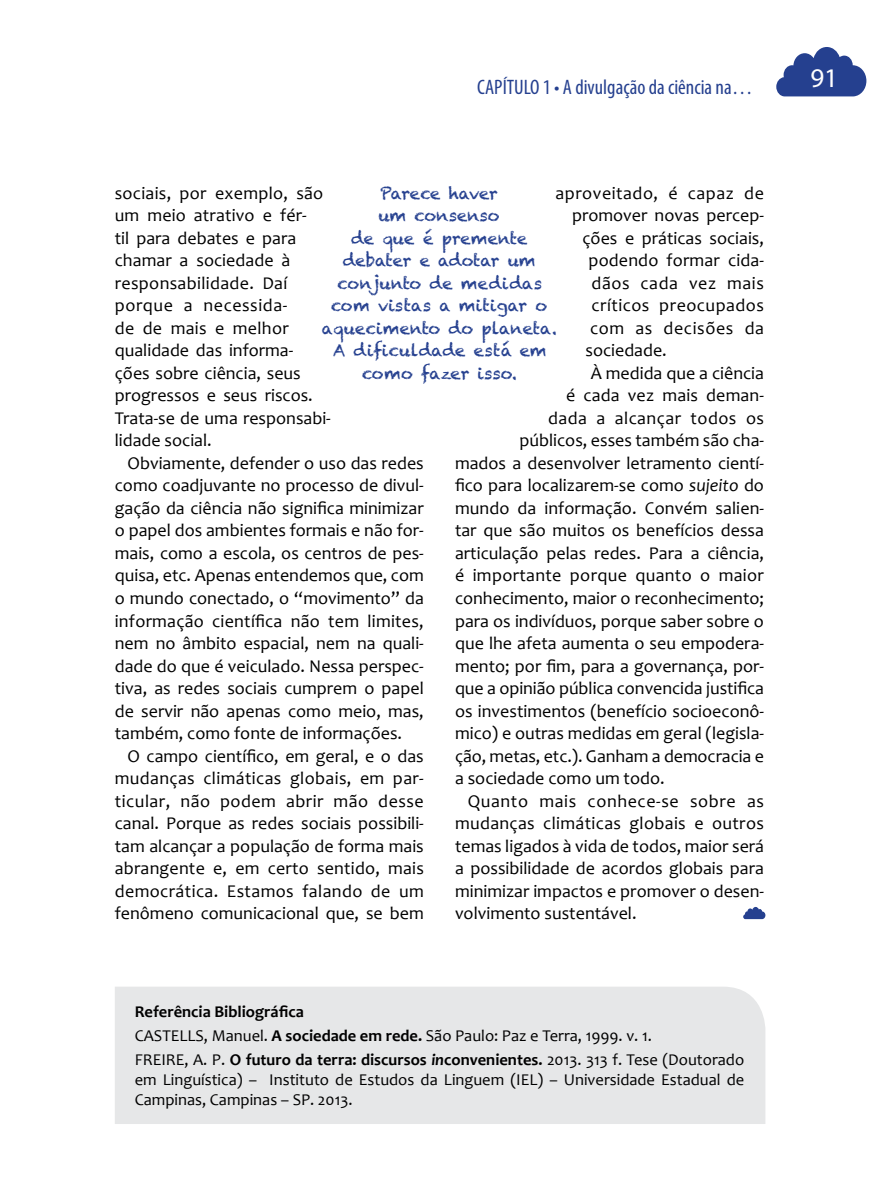
<style>
.page{position:relative;width:893px;height:1191px;background:#fff}
.page>*{position:absolute;margin:0;border:0;box-sizing:border-box;transform-origin:0 0}
.t1{font:27px "Myriad Pro";color:#fff}
.t2{font:condensed 21px "Myriad Pro";color:#25408f}
.t3{font:18px/22.5px "Candara";color:#000;text-align:justify}
.t4{font:18px "Candara";letter-spacing:.02em;color:#000}
.t5{font:18px "Candara";letter-spacing:.035em;color:#000}
.t6{font:18px "Candara";letter-spacing:.025em;color:#000}
.t7{font:18px "Candara";letter-spacing:.03em;color:#000}
.t8{font:16.5px/24px "Candara";color:#000}
.t9{font:16.5px/22.5px "Chalkduster";color:#25408f;text-align:center}
.s1{font-style:italic}
.s2{font-weight:700}
.s3{font-weight:700;font-style:italic}
</style>
<div class="page">
<svg style="left:776px;top:47px;width:90px;height:49px"></svg>
<div style="left:115px;top:987px;width:650px;height:137px;background:#e6e7e8"></div>
<svg style="left:743px;top:907px;width:22px;height:12px"></svg>
<p class="t2" style="left:477px;top:74px;width:277px">CAPÍTULO 1 • A divulgação da ciência na…</p>
<p class="t9" style="left:322px;top:182px;width:237px">Parece haver<br>um consenso<br>de que é premente debater e adotar um conjunto de medidas com vistas a mitigar o aquecimento do planeta.<br>A dificuldade está em como fazer isso.</p>
<p class="t7" style="left:555px;top:182px;width:210px">aproveitado, é capaz de</p>
<p class="t3" style="left:115px;top:182px;width:217px;text-align:left">sociais, por exemplo, são um meio atrativo e fér-<br>til para debates e para chamar a sociedade à responsabilidade. Daí porque a necessida-<br>de de mais e melhor qualidade das informa&shy;ções sobre ciência, seus progressos e seus riscos.<br>Trata-se de uma responsabi&shy;lidade social.</p>
<p class="t3" style="left:115px;top:452px;width:311px;text-indent:13px">Obviamente, defender o uso das redes como coadjuvante no processo de divul&shy;gação da ciência não significa minimizar o papel dos ambientes formais e não for&shy;mais, como a escola, os centros de pes&shy;quisa, etc. Apenas entendemos que, com o mundo conectado, o “movimento” da informação científica não tem limites, nem no âmbito espacial, nem na quali&shy;dade do que é veiculado. Nessa perspec&shy;tiva, as redes sociais cumprem o papel de servir não apenas como meio, mas, também, como fonte de informações.</p>
<p class="t3" style="left:115px;top:744px;width:311px;text-indent:13px">O campo científico, em geral, e o das mudanças climáticas globais, em par&shy;ticular, não podem abrir mão desse canal. Porque as redes sociais possibili&shy;tam alcançar a população de forma mais abrangente e, em certo sentido, mais democrática. Estamos falando de um fenômeno comunicacional que, se bem</p>
<p class="t3" style="left:572px;top:204px;width:194px">promover novas percep-</p>
<p class="t3" style="left:582px;top:227px;width:183px">ções e práticas sociais,</p>
<p class="t3" style="left:588px;top:249px;width:177px">podendo formar cida-</p>
<p class="t7" style="left:591px;top:272px;width:174px">dãos cada vez mais</p>
<p class="t6" style="left:591px;top:294px;width:174px">críticos preocupados</p>
<p class="t5" style="left:590px;top:317px;width:176px">com as decisões da</p>
<p class="t3" style="left:585px;top:339px;width:83px">sociedade.</p>
<p class="t3" style="left:591px;top:362px;width:175px">À medida que a ciência</p>
<p class="t3" style="left:566px;top:384px;width:199px">é cada vez mais deman-</p>
<p class="t6" style="left:548px;top:407px;width:218px">dada a alcançar todos os</p>
<p class="t3" style="left:519px;top:429px;width:246px">públicos, esses também são cha-</p>
<p class="t3" style="left:455px;top:452px;width:311px">mados a desenvolver letramento cientí-</p>
<p class="t3" style="left:455px;top:474px;width:310px">fico para localizarem-se como <span class="s1">sujeito</span> do</p>
<p class="t3" style="left:455px;top:497px;width:311px">mundo da informação. Convém salien-</p>
<p class="t3" style="left:455px;top:519px;width:311px">tar que são muitos os benefícios dessa</p>
<p class="t3" style="left:455px;top:542px;width:311px">articulação pelas redes. Para a ciência,</p>
<p class="t4" style="left:455px;top:564px;width:310px">é importante porque quanto o maior</p>
<p class="t3" style="left:455px;top:587px;width:311px">conhecimento, maior o reconhecimento;</p>
<p class="t3" style="left:455px;top:609px;width:311px">para os indivíduos, porque saber sobre o</p>
<p class="t3" style="left:455px;top:632px;width:311px">que lhe afeta aumenta o seu empodera-</p>
<p class="t3" style="left:455px;top:654px;width:311px">mento; por fim, para a governança, por-</p>
<p class="t3" style="left:455px;top:677px;width:311px">que a opinião pública convencida justifica</p>
<p class="t3" style="left:455px;top:699px;width:311px">os investimentos (benefício socioeconô-</p>
<p class="t3" style="left:455px;top:722px;width:311px">mico) e outras medidas em geral (legisla-</p>
<p class="t3" style="left:455px;top:744px;width:310px">ção, metas, etc.). Ganham a democracia e</p>
<p class="t3" style="left:455px;top:767px;width:211px">a sociedade como um todo.</p>
<p class="t5" style="left:468px;top:789px;width:298px">Quanto mais conhece-se sobre as</p>
<p class="t4" style="left:455px;top:812px;width:310px">mudanças climáticas globais e outros</p>
<p class="t3" style="left:455px;top:834px;width:311px">temas ligados à vida de todos, maior será</p>
<p class="t3" style="left:455px;top:857px;width:311px">a possibilidade de acordos globais para</p>
<p class="t3" style="left:455px;top:879px;width:311px">minimizar impactos e promover o desen-</p>
<p class="t3" style="left:455px;top:902px;width:183px">volvimento sustentável.</p>
<p class="t8" style="left:135px;top:999px;width:611px"><span class="s2">Referência Bibliográfica<br></span>CASTELLS, Manuel. <span class="s2">A sociedade em rede.</span> São Paulo: Paz e Terra, 1999. v. 1.<br>FREIRE, A. P. <span class="s2">O futuro da terra: discursos</span> <span class="s3">in</span><span class="s2">convenientes.</span> 2013. 313 f. Tese (Doutorado</p>
<p class="t8" style="left:135px;top:1069px;width:611px;line-height:19.8px">em Linguística) – Instituto de Estudos da Linguem (IEL) – Universidade Estadual de<br>Campinas, Campinas – SP. 2013.</p>
<h1 class="t1" style="left:810px;top:63px;width:29px">91</h1>
</div>
